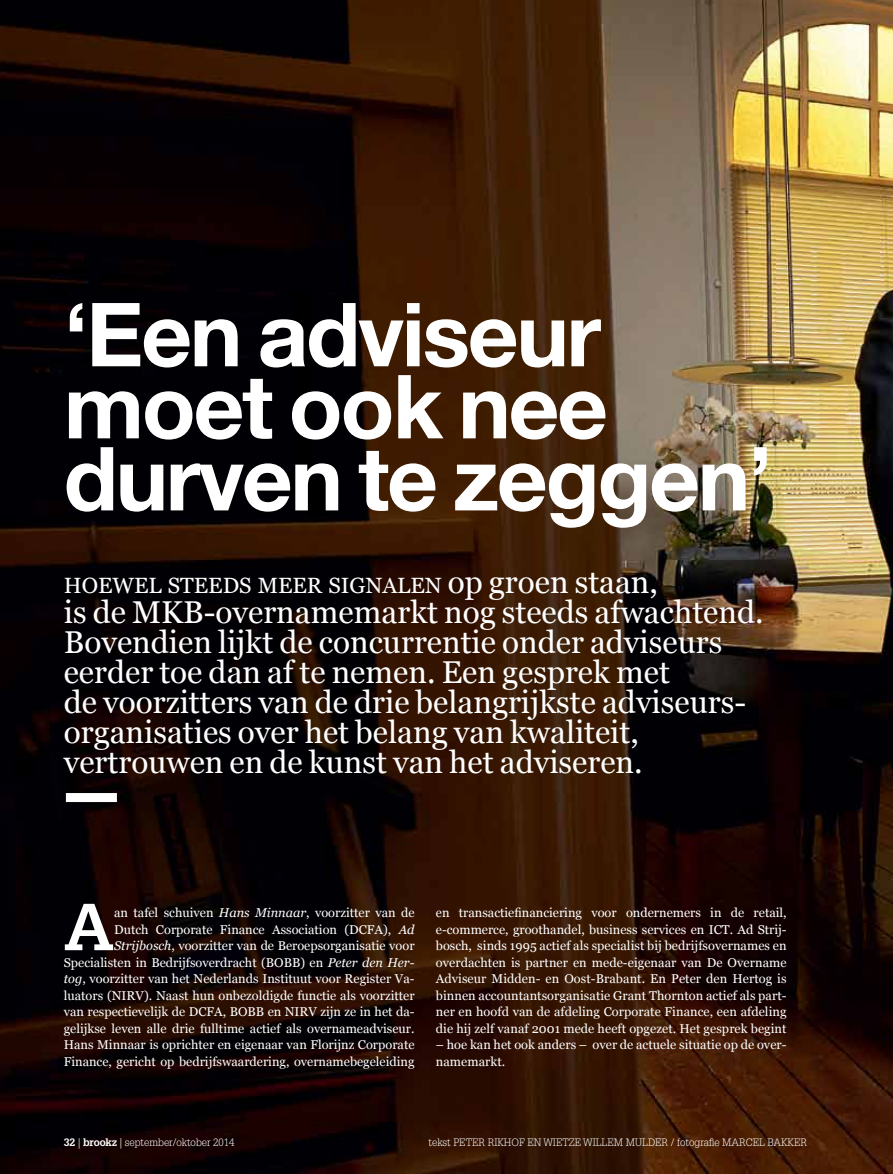
<style>
.page{position:relative;width:893px;height:1174px;background:#fff}
.page>*{position:absolute;margin:0;border:0;box-sizing:border-box;transform-origin:0 0}
.t1{font:700 88.5px/72px "Helvetica Neue LT Std";letter-spacing:-.025em;color:#fff}
.t2{font:700 64.65px "Glypha LT Std";color:#fff}
.t3{font:31.5px/30px "Georgia";color:#fff}
.t4{font:22.05px "Georgia";color:#fff}
.t5{font:12.75px/16.5px "Georgia";color:#fff;text-align:right}
.t6{font:300 10.5px "Glypha LT Std";color:#fff}
.s1{font-size:31.5px}
.s2{font-style:italic}
.s3{font-weight:700}
</style>
<div class="page">
<img style="left:0;top:0;width:893px;height:1174px">
<div style="left:66px;top:793px;width:51px;height:9px;background:#fff"></div>
<h1 class="t1" style="left:64px;top:297px;width:710px">‘Een adviseur moet ook nee durven te zeggen’</h1>
<h3 class="t4" style="left:64px;top:572px;width:596px">HOEWEL STEEDS MEER SIGNALEN <span class="s1">op groen staan,</span></h3>
<p class="t3" style="left:64px;top:598px;width:701px">is de MKB-overnamemarkt nog steeds afwachtend.<br>Bovendien lijkt de concurrentie onder adviseurs eerder toe dan af te nemen. Een gesprek met<br>de voorzitters van de drie belangrijkste adviseurs&shy;organisaties over het belang van kwaliteit, vertrouwen en de kunst van het adviseren.</p>
<h2 class="t2" style="left:64px;top:887px;width:52px">A</h2>
<p class="t5" style="left:64px;top:904px;width:352px">an tafel schuiven <span class="s2">Hans Minnaar</span>, voorzitter van de<br>Dutch Corporate Finance Association (DCFA), <span class="s2">Ad Strijbosch</span>, voorzitter van de Beroepsorganisatie voor Specialisten in Bedrijfsoverdracht (BOBB) en <span class="s2">Peter den Her&shy;tog</span>, voorzitter van het Nederlands Instituut voor Register Va&shy;luators (NIRV). Naast hun onbezoldigde functie als voorzitter van respectievelijk de DCFA, BOBB en NIRV zijn ze in het da&shy;gelijkse leven alle drie fulltime actief als overnameadviseur.<br>Hans Minnaar is oprichter en eigenaar van Florijnz Corporate Finance, gericht op bedrijfswaardering, overnamebegeleiding</p>
<p class="t5" style="left:436px;top:904px;width:352px;text-align:justify">en transactiefinanciering voor ondernemers in de retail, e-commerce, groothandel, business services en ICT. Ad Strij&shy;bosch, sinds 1995 actief als specialist bij bedrijfsovernames en overdachten is partner en mede-eigenaar van De Overname Adviseur Midden- en Oost-Brabant. En Peter den Hertog is binnen accountantsorganisatie Grant Thornton actief als part&shy;ner en hoofd van de afdeling Corporate Finance, een afdeling die hij zelf vanaf 2001 mede heeft opgezet. Het gesprek begint</p>
<p class="t5" style="left:436px;top:1036px;width:352px;text-align:left">– hoe kan het ook anders – over de actuele situatie op de over&shy;namemarkt.</p>
<p class="t6" style="left:64px;top:1136px;width:172px"><span class="s3">32</span> | <span class="s3">brookz</span> | september/oktober 2014</p>
<p class="t6" style="left:429px;top:1136px;width:360px">tekst PETER RIKHOF EN WIETZE WILLEM MULDER / fotografie marcel bakker</p>
</div>
